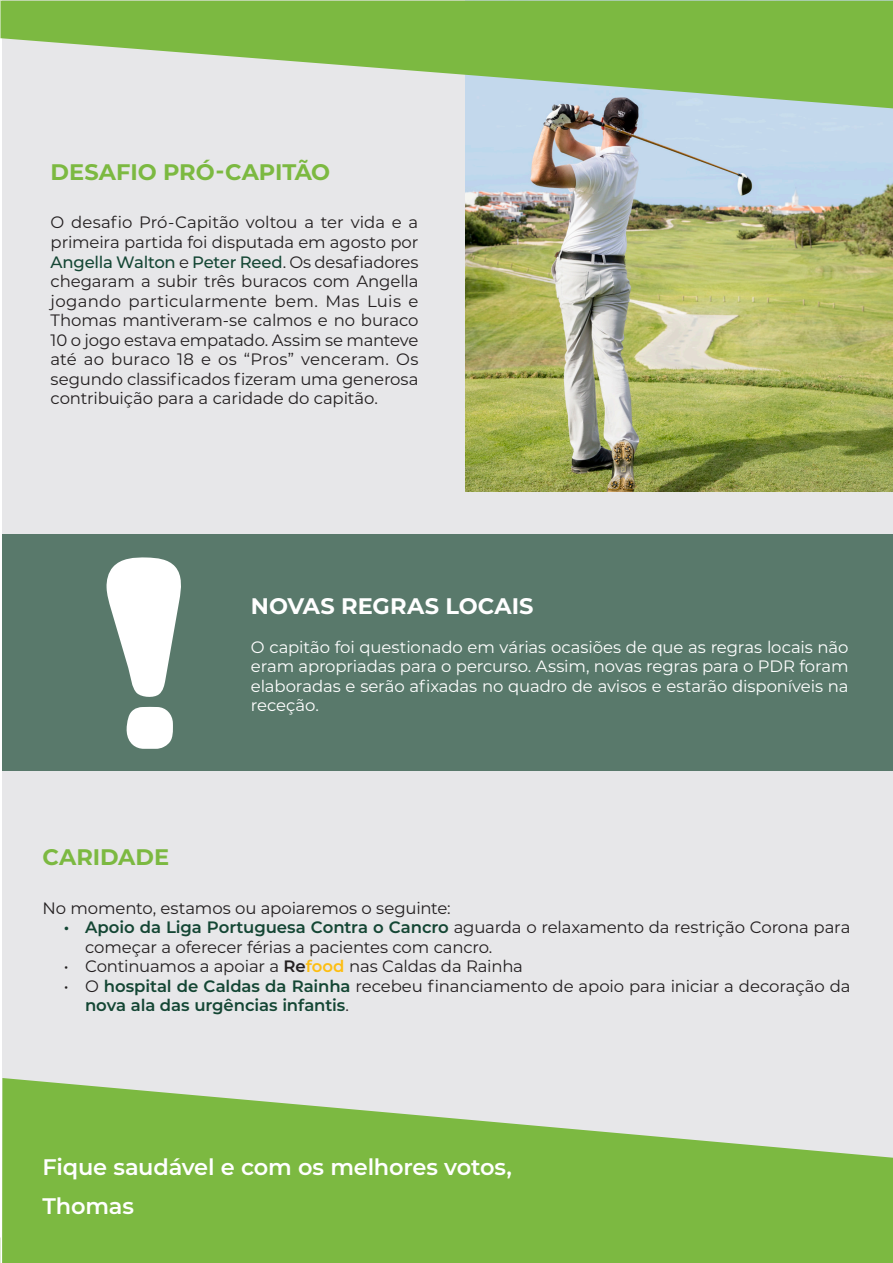
<style>
.page{position:relative;width:893px;height:1263px;background:#fff}
.page>*{position:absolute;margin:0;border:0;box-sizing:border-box;transform-origin:0 0}
.MainText{font:600 22.5px "Montserrat";letter-spacing:-.01em;color:#fff}
.Head1{font:700 22.5px "Montserrat";color:#7cb941}
.MainText-2{font:700 22.5px "Montserrat";color:#fff}
.MainText-3{font:16.5px/19.5px "Montserrat";letter-spacing:-.01em;color:#231f20}
.MainText-4{font:16.5px/19.5px "Montserrat";letter-spacing:-.005em;color:#fff;text-align:justify}
.s1{font-weight:500;color:#144634}
.s2{font-weight:600;color:#144634}
.s3{font-weight:600}
.s4{font-weight:600;color:#fdbe12}
</style>
<div class="page">
<hr style="left:0;top:0;width:1px;height:1263px;background:#bcbdc0">
<hr style="left:0;top:0;width:1px;height:38px;background:#7cb941">
<div style="left:2px;top:0;width:891px;height:1263px;background:#e7e7e9"></div>
<div style="left:2px;top:534px;width:891px;height:236px;background:#59796b"></div>
<svg style="left:126px;top:707px;width:47px;height:42px;background:#e6ebe9"></svg>
<svg style="left:106px;top:557px;width:75px;height:140px"></svg>
<svg style="left:2px;top:1078px;width:891px;height:185px;fill:#7cb941"></svg>
<img style="left:466px;top:0;width:427px;height:491px">
<svg style="left:1px;top:1px;width:892px;height:107px;fill:#7cb941"></svg>
<p class="Head1" style="left:51px;top:156px;width:281px">DESAFIO PRÓ-CAPITÃO</p>
<p class="MainText-3" style="left:51px;top:212px;width:369px;text-align:justify">O desafio Pró-Capitão voltou a ter vida e a primeira partida foi disputada em agosto por <span class="s1">Angella Walton</span> e <span class="s1">Peter Reed</span>. Os desafiadores chegaram a subir três buracos com Angella jogando particularmente bem. Mas Luis e Thomas mantiveram-se calmos e no buraco 10 o jogo estava empatado. Assim se manteve até ao buraco 18 e os “Pros” venceram. Os segundo classificados fizeram uma generosa contribuição para a caridade do capitão.</p>
<p class="MainText-2" style="left:251px;top:590px;width:284px">NOVAS REGRAS LOCAIS</p>
<p class="MainText-4" style="left:251px;top:637px;width:599px">O capitão foi questionado em várias ocasiões de que as regras locais não eram apropriadas para o percurso. Assim, novas regras para o PDR foram elaboradas e serão afixadas no quadro de avisos e estarão disponíveis na receção.</p>
<p class="Head1" style="left:43px;top:841px;width:128px">CARIDADE</p>
<p class="MainText-3" style="left:43px;top:898px;width:410px">No momento, estamos ou apoiaremos o seguinte:</p>
<p class="MainText-3" style="left:85px;top:917px;width:767px;text-indent:-21px"><span class="s2">• Apoio da Liga Portuguesa Contra o Cancro</span> aguarda o relaxamento da restrição Corona para começar a oferecer férias a pacientes com cancro.</p>
<p class="MainText-3" style="left:64px;top:956px;width:461px">• Continuamos a apoiar a <span class="s3">Re</span><span class="s4">food</span> nas Caldas da Rainha</p>
<p class="MainText-3" style="left:85px;top:976px;width:767px;text-indent:-21px">• O <span class="s2">hospital de Caldas da Rainha</span> recebeu financiamento de apoio para iniciar a decoração da <span class="s2">nova ala das urgências infantis</span>.</p>
<p class="MainText" style="left:43px;top:1151px;width:471px">Fique saudável e com os melhores votos,</p>
<p class="MainText" style="left:43px;top:1190px;width:93px">Thomas</p>
</div>
